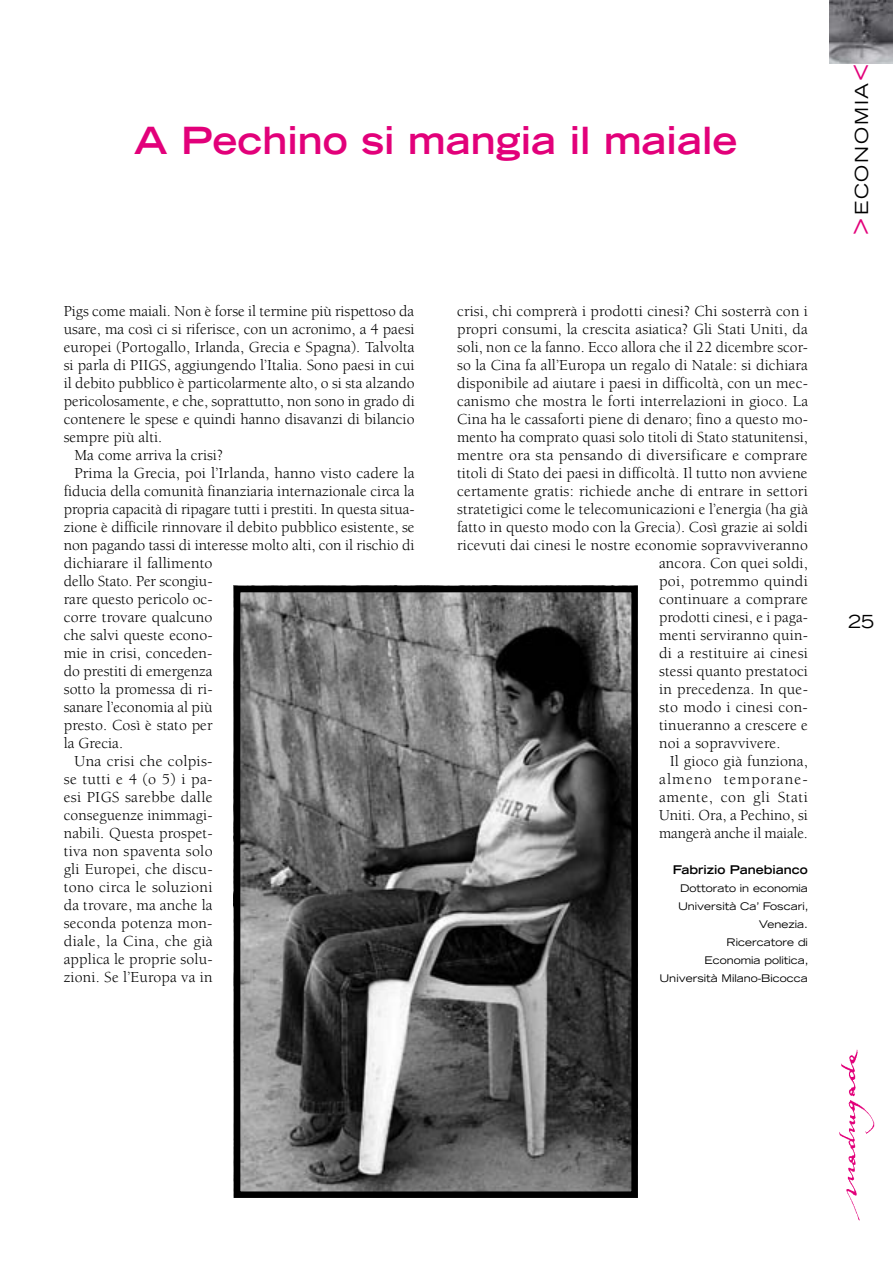
<style>
.page{position:relative;width:893px;height:1263px;background:#fff}
.page>*{position:absolute;margin:0;border:0;box-sizing:border-box;transform-origin:0 0}
.t1{font:700 expanded 37.5px "Trade Gothic LH";color:#e2007a}
.t2{font:expanded 18px "Trade Gothic LH";color:#000}
.t3{font:15.75px "Berkeley";letter-spacing:.005em;color:#000}
.t4{font:15.75px "Berkeley";letter-spacing:.03em;color:#000}
.t5{font:15.75px "Berkeley";letter-spacing:.07em;color:#000}
.t6{font:700 expanded 12px "Trade Gothic LH";color:#000}
.t7{font:expanded 10.5px/18px "Trade Gothic LH";color:#000;text-align:right}
.s1{font-size:28.5px;color:#e2007a}
</style>
<div class="page">
<img style="left:839px;top:1049px;width:36px;height:172px">
<img style="left:829px;top:0;width:64px;height:64px">
<img style="left:241px;top:593px;width:390px;height:598px">
<div style="left:234px;top:586px;width:404px;height:612px;border:6px solid #000"></div>
<h1 class="t1" style="left:134px;top:116px;width:605px">A Pechino si mangia il maiale</h1>
<p class="t3" style="left:64px;top:303px;width:352px">Pigs come maiali. Non è forse il termine più rispettoso da</p>
<p class="t3" style="left:64px;top:321px;width:352px">usare, ma così ci si riferisce, con un acronimo, a 4 paesi</p>
<p class="t3" style="left:64px;top:339px;width:352px">europei (Portogallo, Irlanda, Grecia e Spagna). Talvolta</p>
<p class="t3" style="left:64px;top:357px;width:352px">si parla di PIIGS, aggiungendo l’Italia. Sono paesi in cui</p>
<p class="t3" style="left:64px;top:375px;width:352px">il debito pubblico è particolarmente alto, o si sta alzando</p>
<p class="t3" style="left:64px;top:393px;width:352px">pericolosamente, e che, soprattutto, non sono in grado di</p>
<p class="t3" style="left:64px;top:411px;width:352px">contenere le spese e quindi hanno disavanzi di bilancio</p>
<p class="t3" style="left:64px;top:429px;width:100px">sempre più alti.</p>
<p class="t3" style="left:74px;top:447px;width:150px">Ma come arriva la crisi?</p>
<p class="t3" style="left:74px;top:465px;width:342px">Prima la Grecia, poi l’Irlanda, hanno visto cadere la</p>
<p class="t3" style="left:64px;top:483px;width:352px">fiducia della comunità finanziaria internazionale circa la</p>
<p class="t3" style="left:64px;top:501px;width:352px">propria capacità di ripagare tutti i prestiti. In questa situa-</p>
<p class="t3" style="left:64px;top:519px;width:352px">zione è difficile rinnovare il debito pubblico esistente, se</p>
<p class="t3" style="left:64px;top:537px;width:352px">non pagando tassi di interesse molto alti, con il rischio di</p>
<p class="t3" style="left:64px;top:555px;width:150px">dichiarare il fallimento</p>
<p class="t3" style="left:64px;top:573px;width:150px">dello Stato. Per scongiu-</p>
<p class="t3" style="left:64px;top:591px;width:150px">rare questo pericolo oc-</p>
<p class="t3" style="left:64px;top:609px;width:150px">corre trovare qualcuno</p>
<p class="t3" style="left:64px;top:627px;width:150px">che salvi queste econo-</p>
<p class="t3" style="left:64px;top:645px;width:150px">mie in crisi, conceden-</p>
<p class="t3" style="left:64px;top:663px;width:150px">do prestiti di emergenza</p>
<p class="t3" style="left:64px;top:681px;width:150px">sotto la promessa di ri-</p>
<p class="t3" style="left:64px;top:699px;width:150px">sanare l’economia al più</p>
<p class="t3" style="left:64px;top:717px;width:150px">presto. Così è stato per</p>
<p class="t3" style="left:64px;top:735px;width:61px">la Grecia.</p>
<p class="t3" style="left:74px;top:753px;width:140px">Una crisi che colpis-</p>
<p class="t3" style="left:64px;top:771px;width:150px">se tutti e 4 (o 5) i pa-</p>
<p class="t3" style="left:64px;top:789px;width:150px">esi PIGS sarebbe dalle</p>
<p class="t3" style="left:64px;top:807px;width:150px">conseguenze inimmagi-</p>
<p class="t3" style="left:64px;top:825px;width:150px">nabili. Questa prospet-</p>
<p class="t3" style="left:64px;top:843px;width:150px">tiva non spaventa solo</p>
<p class="t3" style="left:64px;top:861px;width:150px">gli Europei, che discu-</p>
<p class="t3" style="left:64px;top:879px;width:150px">tono circa le soluzioni</p>
<p class="t3" style="left:64px;top:897px;width:150px">da trovare, ma anche la</p>
<p class="t3" style="left:64px;top:915px;width:150px">seconda potenza mon-</p>
<p class="t3" style="left:64px;top:933px;width:150px">diale, la Cina, che già</p>
<p class="t3" style="left:64px;top:951px;width:150px">applica le proprie solu-</p>
<p class="t3" style="left:64px;top:969px;width:150px">zioni. Se l’Europa va in</p>
<p class="t3" style="left:457px;top:303px;width:352px">crisi, chi comprerà i prodotti cinesi? Chi sosterrà con i</p>
<p class="t3" style="left:457px;top:321px;width:352px">propri consumi, la crescita asiatica? Gli Stati Uniti, da</p>
<p class="t3" style="left:457px;top:339px;width:352px">soli, non ce la fanno. Ecco allora che il 22 dicembre scor-</p>
<p class="t3" style="left:457px;top:357px;width:352px">so la Cina fa all’Europa un regalo di Natale: si dichiara</p>
<p class="t3" style="left:457px;top:375px;width:352px">disponibile ad aiutare i paesi in difficoltà, con un mec-</p>
<p class="t3" style="left:457px;top:393px;width:352px">canismo che mostra le forti interrelazioni in gioco. La</p>
<p class="t3" style="left:457px;top:411px;width:352px">Cina ha le cassaforti piene di denaro; fino a questo mo-</p>
<p class="t3" style="left:457px;top:429px;width:352px">mento ha comprato quasi solo titoli di Stato statunitensi,</p>
<p class="t3" style="left:457px;top:447px;width:352px">mentre ora sta pensando di diversificare e comprare</p>
<p class="t3" style="left:457px;top:465px;width:352px">titoli di Stato dei paesi in difficoltà. Il tutto non avviene</p>
<p class="t3" style="left:457px;top:483px;width:352px">certamente gratis: richiede anche di entrare in settori</p>
<p class="t3" style="left:457px;top:501px;width:352px">stratetigici come le telecomunicazioni e l’energia (ha già</p>
<p class="t3" style="left:457px;top:519px;width:352px">fatto in questo modo con la Grecia). Così grazie ai soldi</p>
<p class="t3" style="left:457px;top:537px;width:352px">ricevuti dai cinesi le nostre economie sopravviveranno</p>
<p class="t3" style="left:659px;top:555px;width:150px">ancora. Con quei soldi,</p>
<p class="t3" style="left:659px;top:573px;width:150px">poi, potremmo quindi</p>
<p class="t3" style="left:659px;top:591px;width:150px">continuare a comprare</p>
<p class="t3" style="left:659px;top:609px;width:150px">prodotti cinesi, e i paga-</p>
<p class="t3" style="left:659px;top:627px;width:150px">menti serviranno quin-</p>
<p class="t3" style="left:659px;top:645px;width:150px">di a restituire ai cinesi</p>
<p class="t3" style="left:659px;top:663px;width:150px">stessi quanto prestatoci</p>
<p class="t3" style="left:659px;top:681px;width:150px">in precedenza. In que-</p>
<p class="t3" style="left:659px;top:699px;width:150px">sto modo i cinesi con-</p>
<p class="t3" style="left:659px;top:717px;width:150px">tinueranno a crescere e</p>
<p class="t3" style="left:659px;top:735px;width:123px">noi a sopravvivere.</p>
<p class="t3" style="left:670px;top:753px;width:140px">Il gioco già funziona,</p>
<p class="t5" style="left:659px;top:771px;width:150px">almeno temporane-</p>
<p class="t4" style="left:659px;top:789px;width:150px">amente, con gli Stati</p>
<p class="t3" style="left:659px;top:807px;width:150px">Uniti. Ora, a Pechino, si</p>
<p class="t3" style="left:659px;top:825px;width:150px">mangerà anche il maiale.</p>
<p class="t6" style="left:673px;top:862px;width:136px">Fabrizio Panebianco</p>
<p class="t7" style="left:659px;top:879px;width:151px">Dottorato in economia<br>Università Ca’ Foscari,<br>Venezia.<br>Ricercatore di<br>Economia politica,<br>Università Milano-Bicocca</p>
<p class="t2" style="left:850px;top:235px;width:173px;rotate:-90deg"><span class="s1">&gt;</span>economia<span class="s1">&lt;</span></p>
<p class="t2" style="left:848px;top:610px;width:27px">25</p>
</div>
